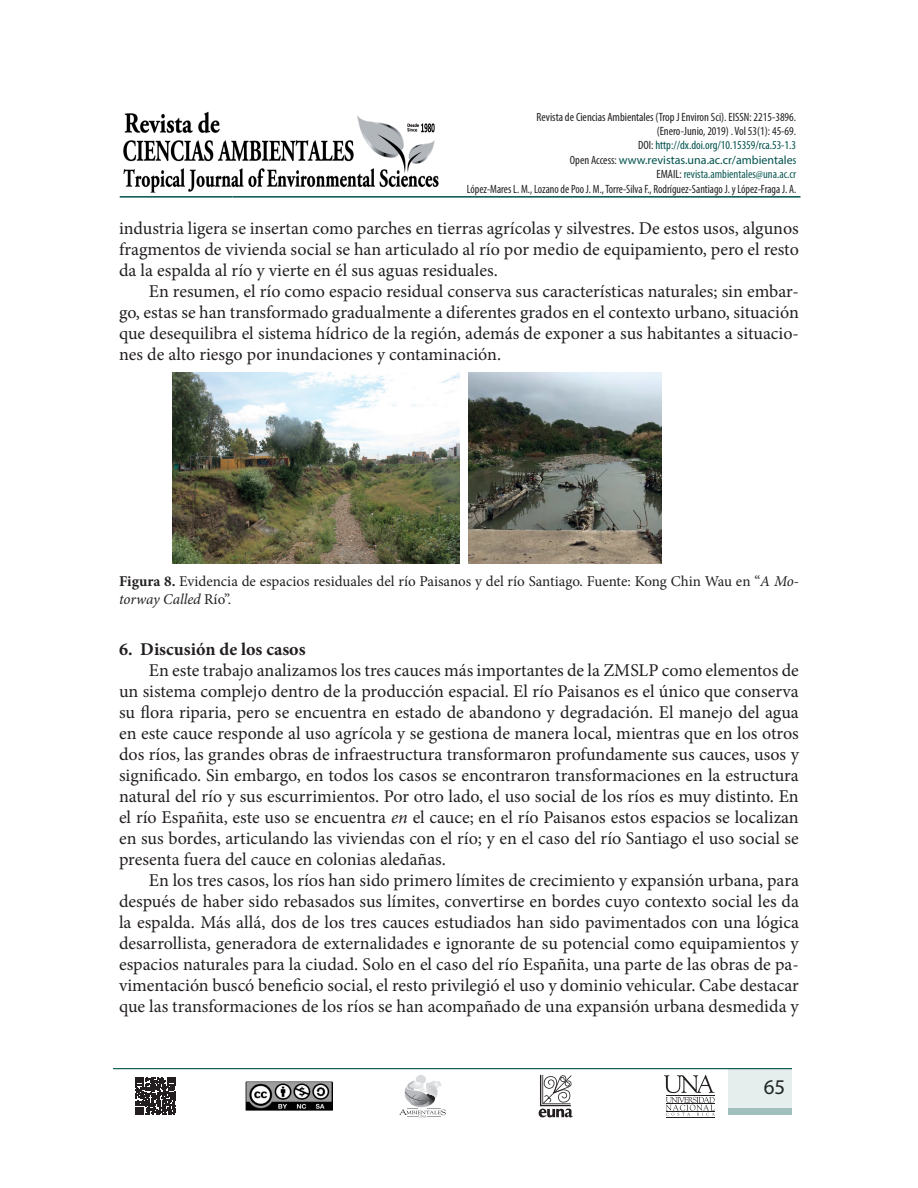
<style>
.page{position:relative;width:918px;height:1188px;background:#fff}
.page>*{position:absolute;margin:0;border:0;box-sizing:border-box;transform-origin:0 0}
.t1{font:21px "Myriad Pro";color:#231f20}
.t2{font:18px/21px "Minion Pro";color:#231f20;text-align:justify}
.t3{font:700 18px "Minion Pro";color:#231f20}
.t4{font:15px/18px "Minion Pro";color:#231f20}
.t5{font:condensed 12px/14.4px "Myriad Pro";color:#231f20;text-align:right}
.s1{color:#01524c}
.s2{font-stretch:normal;color:#01524c}
.s3{color:#105c57}
.s4{font-weight:700}
.s5{font-style:italic}
</style>
<div class="page">
<hr style="left:120px;top:196px;width:113px;height:2px;background:#01524c">
<hr style="left:233px;top:196px;width:567px;height:2px;background:#01524c">
<img style="left:124px;top:112px;width:315px;height:80px">
<svg style="left:135px;top:1077px;width:41px;height:38px"></svg>
<svg style="left:539px;top:1075px;width:34px;height:42px"></svg>
<div style="left:416px;top:1075px;width:10px;height:9px;background:#dadbdd;border-radius:50%"></div>
<svg style="left:399px;top:1081px;width:47px;height:36px"></svg>
<hr style="left:666px;top:1117px;width:48px;height:1px;background:#231f20">
<svg style="left:664px;top:1075px;width:51px;height:41px"></svg>
<img style="left:245px;top:1081px;width:88px;height:30px">
<hr style="left:113px;top:1068px;width:679px;height:1px;background:#01524c">
<div style="left:729px;top:1068px;width:63px;height:46px;background:#e6eeed"></div>
<div style="left:729px;top:1108px;width:63px;height:6px;background:#a1bfbd"></div>
<img style="left:172px;top:372px;width:287px;height:192px">
<img style="left:468px;top:372px;width:194px;height:192px">
<p class="t5" style="left:467px;top:109px;width:331px">Revista de Ciencias Ambientales (Trop J Environ Sci). EISSN: 2215-3896.<br>(Enero-Junio, 2019) . Vol 53(1): 45-69.<br>DOI: <span class="s1">http://dx.doi.org/10.15359/rca.53-1.3<br></span>Open Access: <span class="s2">www.revistas.una.ac.cr/ambientale</span><span class="s1">s<br></span>EMAIL: <span class="s3">revista.ambientales@una.ac.cr<br></span>López-Mares L. M., Lozano de Poo J. M., Torre-Silva F., Rodríguez-Santiago J. y López-Fraga J. A.</p>
<p class="t2" style="left:119px;top:218px;width:681px">industria ligera se insertan como parches en tierras agrícolas y silvestres. De estos usos, algunos fragmentos de vivienda social se han articulado al río por medio de equipamiento, pero el resto da la espalda al río y vierte en él sus aguas residuales.</p>
<p class="t2" style="left:119px;top:281px;width:681px;text-indent:30px">En resumen, el río como espacio residual conserva sus características naturales; sin embar&shy;go, estas se han transformado gradualmente a diferentes grados en el contexto urbano, situación que desequilibra el sistema hídrico de la región, además de exponer a sus habitantes a situacio&shy;nes de alto riesgo por inundaciones y contaminación.</p>
<p class="t4" style="left:119px;top:572px;width:681px"><span class="s4">Figura 8.</span> Evidencia de espacios residuales del río Paisanos y del río Santiago. Fuente: Kong Chin Wau en “<span class="s5">A Mo&shy;torway Called</span> Río”.</p>
<p class="t3" style="left:119px;top:637px;width:188px">6. Discusión de los casos</p>
<p class="t2" style="left:119px;top:660px;width:681px;text-indent:30px">En este trabajo analizamos los tres cauces más importantes de la ZMSLP como elementos de un sistema complejo dentro de la producción espacial. El río Paisanos es el único que conserva su flora riparia, pero se encuentra en estado de abandono y degradación. El manejo del agua en este cauce responde al uso agrícola y se gestiona de manera local, mientras que en los otros dos ríos, las grandes obras de infraestructura transformaron profundamente sus cauces, usos y significado. Sin embargo, en todos los casos se encontraron transformaciones en la estructura natural del río y sus escurrimientos. Por otro lado, el uso social de los ríos es muy distinto. En el río Españita, este uso se encuentra <span class="s5">en</span> el cauce; en el río Paisanos estos espacios se localizan en sus bordes, articulando las viviendas con el río; y en el caso del río Santiago el uso social se presenta fuera del cauce en colonias aledañas.</p>
<p class="t2" style="left:119px;top:870px;width:681px;text-indent:30px">En los tres casos, los ríos han sido primero límites de crecimiento y expansión urbana, para después de haber sido rebasados sus límites, convertirse en bordes cuyo contexto social les da la espalda. Más allá, dos de los tres cauces estudiados han sido pavimentados con una lógica desarrollista, generadora de externalidades e ignorante de su potencial como equipamientos y espacios naturales para la ciudad. Solo en el caso del río Españita, una parte de las obras de pa&shy;vimentación buscó beneficio social, el resto privilegió el uso y dominio vehicular. Cabe destacar que las transformaciones de los ríos se han acompañado de una expansión urbana desmedida y</p>
<p class="t1" style="left:764px;top:1074px;width:23px">65</p>
</div>
